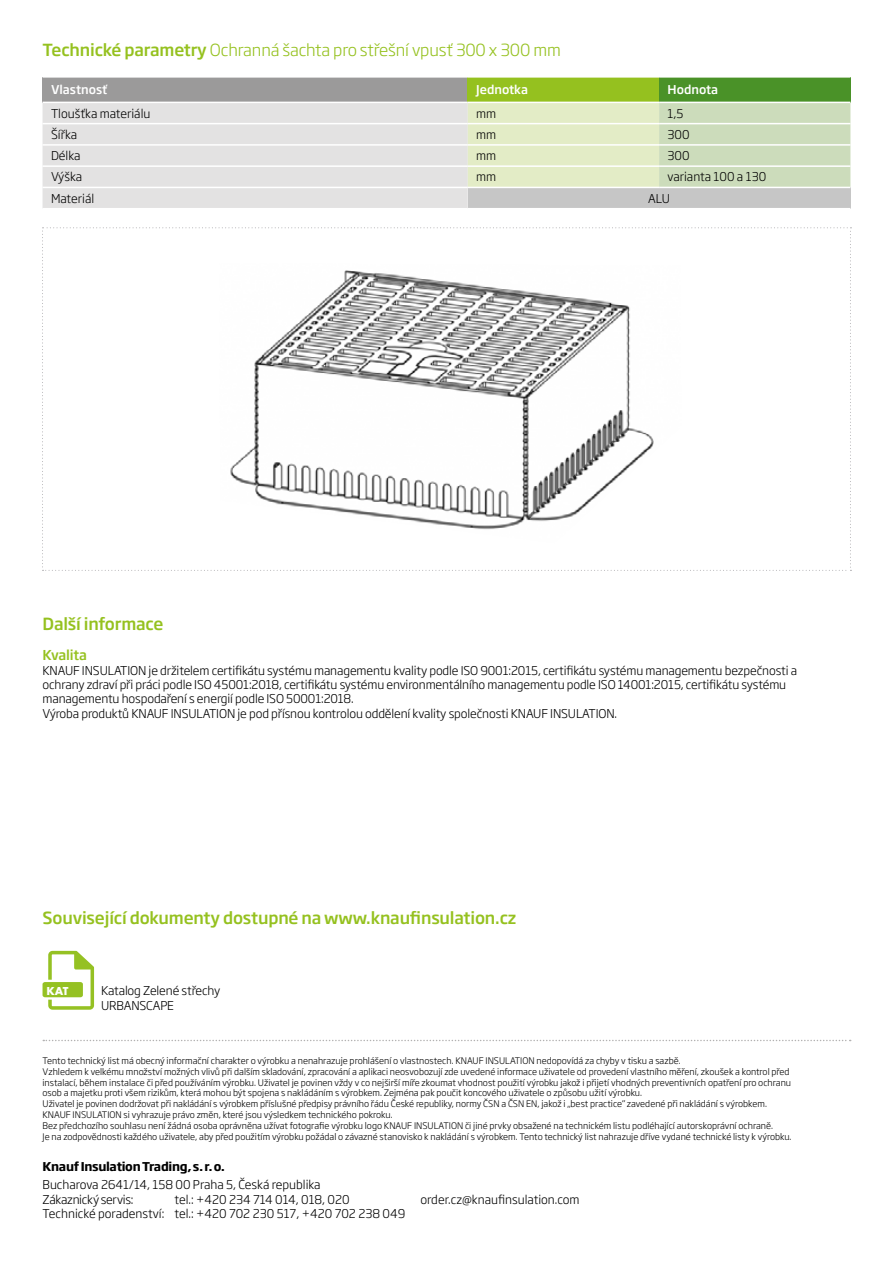
<style>
.page{position:relative;width:893px;height:1263px;background:#fff}
.page>*{position:absolute;margin:0;border:0;box-sizing:border-box;transform-origin:0 0}
.t1{font:500 16.5px "Soho Gothic Pro";letter-spacing:-.01em;color:#95c11f}
.t2{font:300 16.5px "Soho Gothic Pro";letter-spacing:-.01em;color:#95c11f}
.t3{font:500 13.5px "Soho Gothic Pro";letter-spacing:-.01em;color:#95c11f}
.t4{font:300 12px/14.4px "Soho Gothic Pro";letter-spacing:-.01em;color:#000}
.t5{font:700 12px "Soho Gothic Pro";letter-spacing:-.025em;color:#000}
.t6{font:500 12px "Soho Gothic Pro";color:#fff}
.t7{font:700 12px "Futura TOT";color:#fff}
.t8{font:300 9px/10.8px "Soho Gothic Pro";color:#000}
.s1{font-weight:500}
</style>
<div class="page">
<div style="left:43px;top:77px;width:425px;height:25px;background:#9b9a9a"></div>
<div style="left:468px;top:77px;width:191px;height:25px;background:#95c11f"></div>
<div style="left:659px;top:77px;width:191px;height:25px;background:#4a9228"></div>
<div style="left:43px;top:103px;width:425px;height:105px;background:#e3e2e2"></div>
<svg style="left:468px;top:103px;width:382px;height:84px;background:#d7e4c1"></svg>
<div style="left:468px;top:187px;width:382px;height:22px;background:#c6c6c6"></div>
<hr style="left:43px;top:76px;width:425px;height:2px;background:#fff">
<hr style="left:468px;top:76px;width:191px;height:2px;background:#fff">
<hr style="left:659px;top:76px;width:191px;height:2px;background:#fff">
<hr style="left:43px;top:123px;width:425px;height:1px;background:#fff">
<hr style="left:468px;top:123px;width:191px;height:1px;background:#fff">
<hr style="left:659px;top:123px;width:191px;height:1px;background:#fff">
<hr style="left:43px;top:144px;width:425px;height:2px;background:#fff">
<hr style="left:468px;top:144px;width:191px;height:2px;background:#fff">
<hr style="left:659px;top:144px;width:191px;height:2px;background:#fff">
<hr style="left:43px;top:165px;width:425px;height:2px;background:#fff">
<hr style="left:468px;top:165px;width:191px;height:2px;background:#fff">
<hr style="left:659px;top:165px;width:191px;height:2px;background:#fff">
<hr style="left:43px;top:187px;width:425px;height:1px;background:#fff">
<hr style="left:468px;top:187px;width:191px;height:1px;background:#fff">
<hr style="left:659px;top:187px;width:191px;height:1px;background:#fff">
<hr style="left:468px;top:208px;width:191px;height:1px;background:#fff">
<hr style="left:659px;top:208px;width:191px;height:1px;background:#fff">
<svg style="left:43px;top:1040px;width:808px;height:1px"></svg>
<svg style="left:48px;top:951px;width:46px;height:59px"></svg>
<div style="left:43px;top:982px;width:40px;height:15px;background:#95c123;border-radius:2px"></div>
<svg style="left:42px;top:227px;width:809px;height:344px"></svg>
<img style="left:219px;top:263px;width:462px;height:280px">
<h1 class="t2" style="left:43px;top:37px;width:520px"><span class="s1">Technické parametry</span> Ochranná šachta pro střešní vpusť 300 x 300 mm</h1>
<h3 class="t6" style="left:51px;top:80px;width:58px">Vlastnosť</h3>
<h3 class="t6" style="left:476px;top:80px;width:53px">Jednotka</h3>
<h3 class="t6" style="left:668px;top:80px;width:52px">Hodnota</h3>
<h3 class="t4" style="left:51px;top:105px;width:101px">Tloušťka materiálu</h3>
<h3 class="t4" style="left:476px;top:105px;width:22px">mm</h3>
<h3 class="t4" style="left:668px;top:105px;width:17px">1,5</h3>
<h3 class="t4" style="left:51px;top:127px;width:28px">Šířka</h3>
<h3 class="t4" style="left:476px;top:127px;width:22px">mm</h3>
<h3 class="t4" style="left:668px;top:127px;width:24px">300</h3>
<h3 class="t4" style="left:51px;top:148px;width:31px">Délka</h3>
<h3 class="t4" style="left:476px;top:148px;width:22px">mm</h3>
<h3 class="t4" style="left:668px;top:148px;width:24px">300</h3>
<h3 class="t4" style="left:51px;top:169px;width:33px">Výška</h3>
<h3 class="t4" style="left:476px;top:169px;width:22px">mm</h3>
<h3 class="t4" style="left:668px;top:169px;width:100px">varianta 100 a 130</h3>
<h3 class="t4" style="left:51px;top:190px;width:45px">Materiál</h3>
<h3 class="t4" style="left:648px;top:190px;width:23px">ALU</h3>
<h1 class="t1" style="left:43px;top:611px;width:122px">Další informace</h1>
<h2 class="t3" style="left:43px;top:644px;width:46px">Kvalita</h2>
<p class="t4" style="left:43px;top:662px;width:756px">KNAUF INSULATION je držitelem certifikátu systému managementu kvality podle ISO 9001:2015, certifikátu systému managementu bezpečnosti a ochrany zdraví při práci podle ISO 45001:2018, certifikátu systému environmentálního managementu podle ISO 14001:2015, certifikátu systému managementu hospodaření s energií podle ISO 50001:2018.<br>Výroba produktů KNAUF INSULATION je pod přísnou kontrolou oddělení kvality společnosti KNAUF INSULATION.</p>
<h1 class="t1" style="left:43px;top:904px;width:475px">Související dokumenty dostupné na www.knaufinsulation.cz</h1>
<h3 class="t7" style="left:46px;top:983px;width:24px">KAT</h3>
<h3 class="t4" style="left:101px;top:983px;width:121px">Katalog Zelené střechy<br>URBANSCAPE</h3>
<p class="t8" style="left:43px;top:1055px;width:750px">Tento technický list má obecný informační charakter o výrobku a nenahrazuje prohlášení o vlastnostech. KNAUF INSULATION nedopovídá za chyby v tisku a sazbě.<br>Vzhledem k velkému množství možných vlivů při dalším skladování, zpracování a aplikaci neosvobozují zde uvedené informace uživatele od provedení vlastního měření, zkoušek a kontrol před instalací, během instalace či před používáním výrobku. Uživatel je povinen vždy v co nejširší míře zkoumat vhodnost použití výrobku jakož i přijetí vhodných preventivních opatření pro ochranu osob a majetku proti všem rizikům, která mohou být spojena s nakládáním s výrobkem. Zejména pak poučit koncového uživatele o způsobu užití výrobku.<br>Uživatel je povinen dodržovat při nakládání s výrobkem příslušné předpisy právního řádu České republiky, normy ČSN a ČSN EN, jakož i „best practice“ zavedené při nakládání s výrobkem.<br>KNAUF INSULATION si vyhrazuje právo změn, které jsou výsledkem technického pokroku.<br>Bez předchozího souhlasu není žádná osoba oprávněna užívat fotografie výrobku logo KNAUF INSULATION či jiné prvky obsažené na technickém listu podléhající autorskoprávní ochraně.<br>Je na zodpovědnosti každého uživatele, aby před použitím výrobku požádal o závazné stanovisko k nakládání s výrobkem. Tento technický list nahrazuje dříve vydané technické listy k výrobku.</p>
<h3 class="t5" style="left:43px;top:1156px;width:184px">Knauf Insulation Trading, s. r. o.</h3>
<h3 class="t4" style="left:43px;top:1177px;width:280px">Bucharova 2641/14, 158 00 Praha 5, Česká republika<br>Zákaznický servis:</h3>
<h3 class="t4" style="left:175px;top:1191px;width:177px">tel.: +420 234 714 014, 018, 020</h3>
<h3 class="t4" style="left:421px;top:1191px;width:161px">order.cz@knaufinsulation.com</h3>
<h3 class="t4" style="left:43px;top:1206px;width:364px">Technické poradenství: tel.: +420 702 230 517, +420 702 238 049</h3>
</div>
